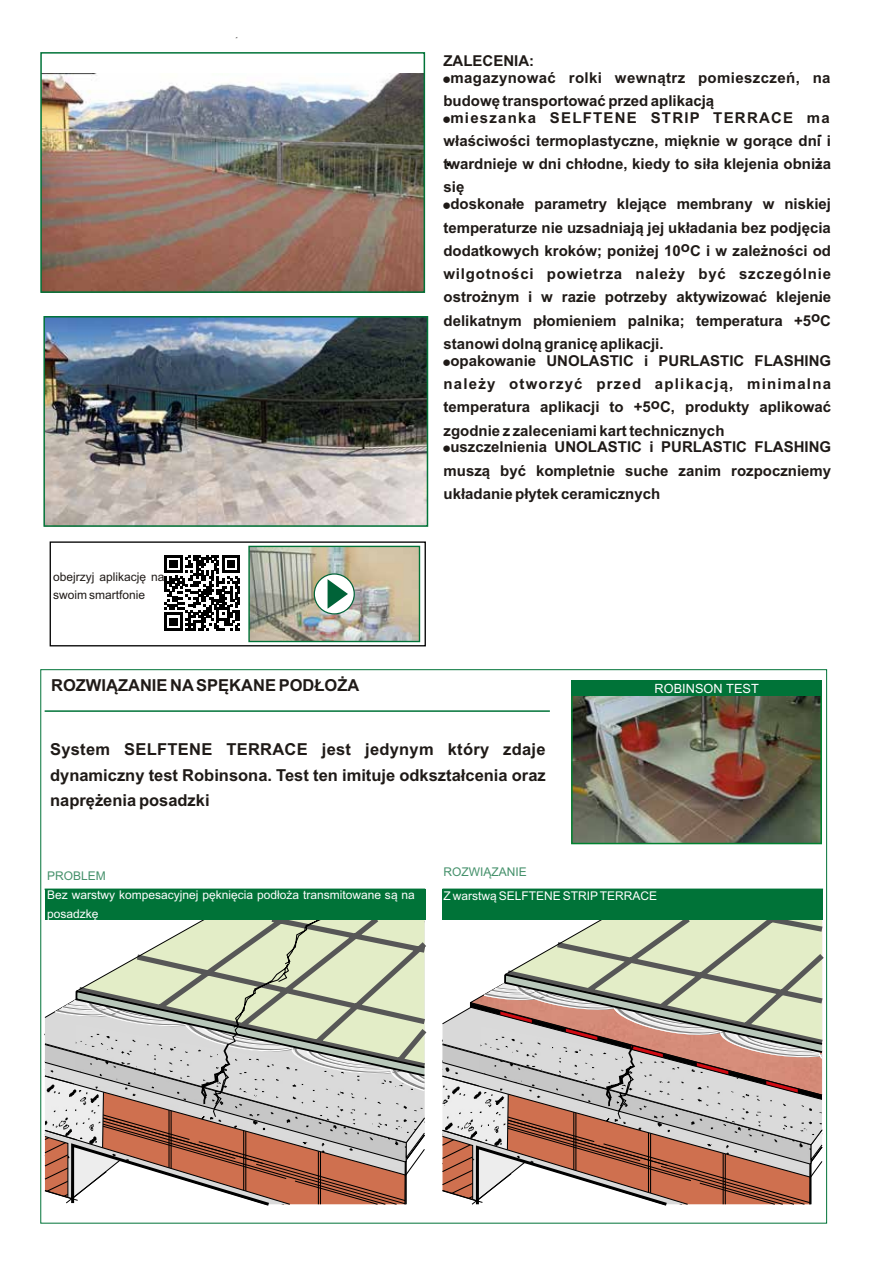
<style>
.page{position:relative;width:894px;height:1263px;background:#fff}
.page>*{position:absolute;margin:0;border:0;box-sizing:border-box;transform-origin:0 0}
.t1{font:700 16.5px/25.7px "Arial";color:#1f1a17;text-align:justify}
.t2{font:700 15px/23.2px "Arial";color:#1f1a17;text-align:justify}
.t3{font:700 15px/16.8px "Arial";letter-spacing:.025em;color:#1f1a17}
.t4{font:12.75px "Arial";color:#fff}
.t5{font:700 12.75px "Arial";color:#000;scale:.92 1}
.t6{font:12px/18.6px "Arial";color:#fff}
.t7{font:12px/18.6px "Arial";color:#1f1a17}
.t8{font:12px "Arial";color:#45916b}
</style>
<div class="page">
<svg style="left:40px;top:669px;width:787px;height:555px"></svg>
<hr style="left:45px;top:710px;width:505px;height:2px;background:#007338">
<svg style="left:438px;top:912px;width:390px;height:296px;background:#c4b5a7"></svg>
<svg style="left:41px;top:918px;width:386px;height:290px;background:#c7bdaf"></svg>
<div style="left:45px;top:889px;width:381px;height:30px;background:#007338"></div>
<div style="left:443px;top:889px;width:380px;height:30px;background:#007338"></div>
<img style="left:46px;top:319px;width:379px;height:205px">
<div style="left:43px;top:316px;width:385px;height:211px;border:2px solid #007338"></div>
<img style="left:574px;top:695px;width:245px;height:146px">
<div style="left:571px;top:680px;width:251px;height:164px;border:2px solid #008230"></div>
<div style="left:571px;top:680px;width:251px;height:15px;background:#007338"></div>
<svg style="left:164px;top:555px;width:76px;height:76px"></svg>
<div style="left:50px;top:541px;width:376px;height:105px;border:1px solid #000"></div>
<img style="left:250px;top:548px;width:168px;height:92px">
<div style="left:248px;top:546px;width:172px;height:96px;border:1px solid #007338"></div>
<svg style="left:314px;top:574px;width:40px;height:40px"></svg>
<div style="left:314px;top:573px;width:41px;height:42px;border:1px solid #006338;border-radius:50%"></div>
<svg style="left:328px;top:579px;width:20px;height:30px"></svg>
<img style="left:43px;top:73px;width:379px;height:217px">
<div style="left:40px;top:52px;width:385px;height:241px;border:2px solid #007338"></div>
<p class="t7" style="left:53px;top:568px;width:113px">obejrzyj aplikacjê na swoim smartfonie</p>
<p class="t1" style="left:51px;top:674px;width:310px">ROZWI¥ZANIE NA SPÊKANE POD£O¯A</p>
<p class="t3" style="left:450px;top:53px;width:382px;text-indent:-7px">ZALECENIA:<br>magazynowaæ rolki wewn¹trz pomieszczeñ, na</p>
<p class="t2" style="left:450px;top:94px;width:381px;line-height:16.8px;text-indent:-7px">budowê transportowaæ przed aplikacj¹<br>mieszanka SELFTENE STRIP TERRACE ma</p>
<p class="t2" style="left:443px;top:130px;width:389px">w³aœciwoœci termoplastyczne, miêknie w gor¹ce dni i twardnieje w dni ch³odne, kiedy to si³a klejenia obni¿a siê</p>
<p class="t2" style="left:443px;top:194px;width:389px;text-indent:7px">doskona³e parametry klej¹ce membrany w niskiej temperaturze nie uzsadniaj¹ jej uk³adania bez podjêcia dodatkowych kroków; poni¿ej 10oC i w zale¿noœci od wilgotnoœci powietrza nale¿y byæ szczególnie ostro¿nym i w razie potrzeby aktywizowaæ klejenie delikatnym p³omieniem palnika; temperatura +5oC stanowi doln¹ granicê aplikacji.</p>
<p class="t2" style="left:444px;top:350px;width:389px;text-indent:7px">opakowanie UNOLASTIC i PURLASTIC FLASHING nale¿y otworzyæ przed aplikacj¹, minimalna temperatura aplikacji to +5oC, produkty aplikowaæ zgodnie z zaleceniami kart technicznych</p>
<p class="t2" style="left:444px;top:437px;width:389px;text-indent:7px">uszczelnienia UNOLASTIC i PURLASTIC FLASHING musz¹ byæ kompletnie suche zanim rozpoczniemy uk³adanie p³ytek ceramicznych</p>
<p class="t5" style="left:818px;top:130px;width:6px">-</p>
<p class="t5" style="left:446px;top:160px;width:6px">•</p>
<p class="t5" style="left:818px;top:160px;width:6px">-</p>
<p class="t5" style="left:818px;top:295px;width:6px">-</p>
<p class="t4" style="left:655px;top:683px;width:106px">ROBINSON TEST</p>
<p class="t1" style="left:50px;top:738px;width:497px">System SELFTENE TERRACE jest jedynym który zdaje dynamiczny test Robinsona. Test ten imituje odkszta³cenia oraz naprê¿enia posadzki</p>
<p class="t8" style="left:47px;top:871px;width:60px">PROBLEM</p>
<p class="t8" style="left:443px;top:867px;width:85px">ROZWI¥ZANIE</p>
<p class="t6" style="left:47px;top:886px;width:369px">Bez warstwy kompesacyjnej pêkniêcia pod³o¿a transmitowane s¹ na posadzkê</p>
<p class="t6" style="left:443px;top:888px;width:215px">Z warstw¹ SELFTENE STRIPTERRACE</p>
</div>
